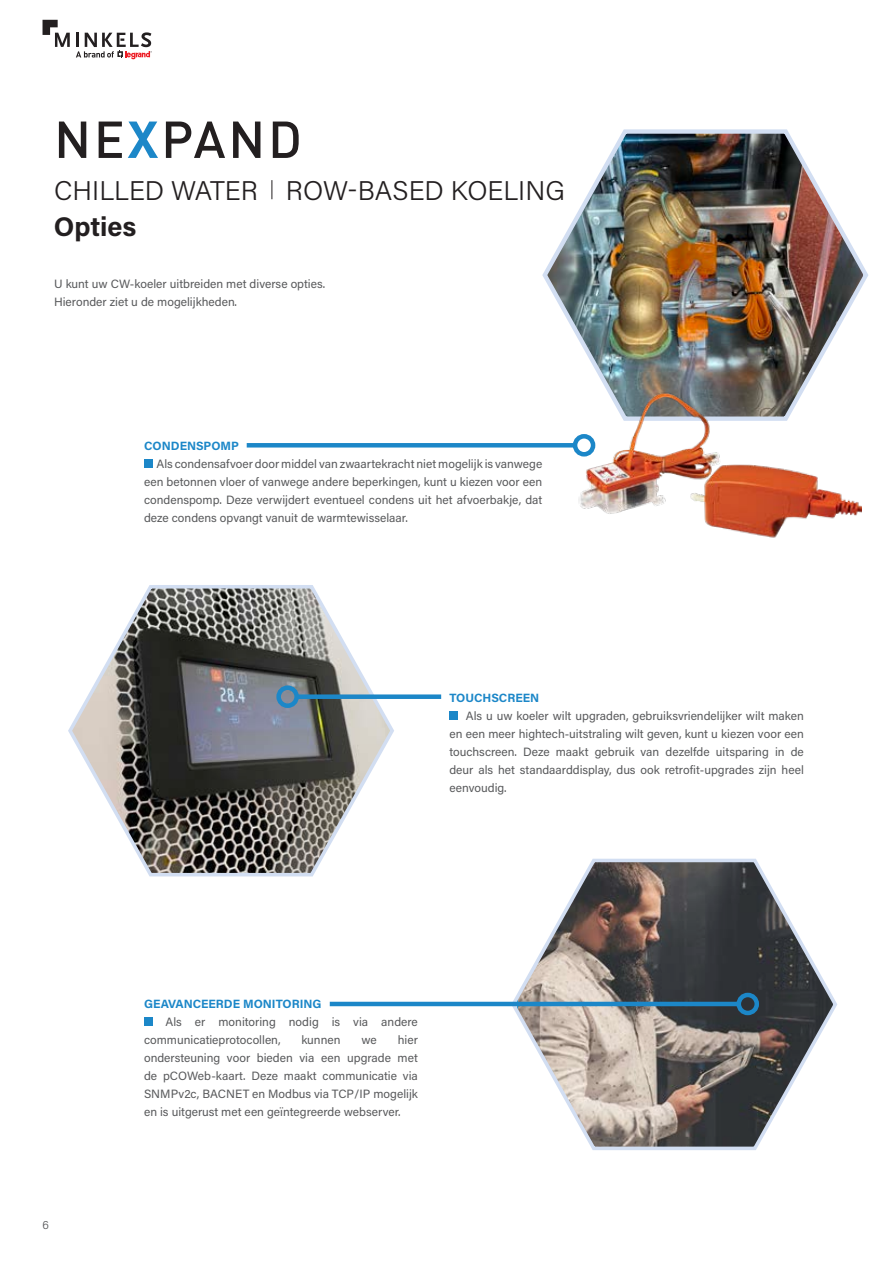
<style>
.page{position:relative;width:893px;height:1263px;background:#fff}
.page>*{position:absolute;margin:0;border:0;box-sizing:border-box;transform-origin:0 0}
.t1{font:500 51.15px "DIN Pro";letter-spacing:.055em;color:#231f20}
.t2{font:300 27px "Acumin Pro";color:#231f20}
.t3{font:700 27px "Acumin Pro";color:#231f20}
.t4{font:12px/18px "Acumin Pro";color:#58595b;text-align:justify}
.t5{font:700 12px "Acumin Pro";color:#1c87c8}
.t6{font:300 12px "Acumin Pro";color:#58595b}
.s1{font-weight:700;color:#1c87c8}
</style>
<div class="page">
<svg style="left:43px;top:20px;width:27px;height:27px"></svg>
<svg style="left:76px;top:32px;width:76px;height:27px"></svg>
<img style="left:542px;top:129px;width:327px;height:255px">
<svg style="left:509px;top:858px;width:329px;height:292px"></svg>
<svg style="left:68px;top:585px;width:326px;height:292px"></svg>
<img style="left:567px;top:384px;width:294px;height:154px">
<svg style="left:272px;top:180px;width:1px;height:19px"></svg>
<div style="left:449px;top:711px;width:9px;height:9px;background:#1c87c8"></div>
<div style="left:297px;top:694px;width:144px;height:5px;background:#1c87c8"></div>
<div style="left:276px;top:685px;width:23px;height:23px;border:4px solid #1c87c8;border-radius:50%"></div>
<div style="left:144px;top:1017px;width:9px;height:9px;background:#1c87c8"></div>
<hr style="left:330px;top:1002px;width:409px;height:4px;background:#1c87c8">
<div style="left:736px;top:993px;width:23px;height:22px;border:4px solid #1c87c8;border-radius:50%"></div>
<div style="left:144px;top:459px;width:9px;height:9px;background:#1c87c8"></div>
<hr style="left:247px;top:443px;width:328px;height:4px;background:#1c87c8">
<div style="left:573px;top:434px;width:22px;height:22px;border:4px solid #1c87c8;border-radius:50%"></div>
<h1 class="t1" style="left:54px;top:98px;width:249px">NE<span class="s1">X</span>PAND</h1>
<h2 class="t2" style="left:54px;top:171px;width:512px">CHILLED WATER ROW-BASED KOELING</h2>
<h2 class="t3" style="left:54px;top:207px;width:84px">Opties</h2>
<p class="t4" style="left:54px;top:274px;width:273px">U kunt uw CW-koeler uitbreiden met diverse opties.<br>Hieronder ziet u de mogelijkheden.</p>
<p class="t5" style="left:144px;top:437px;width:96px">CONDENSPOMP</p>
<p class="t4" style="left:144px;top:454px;width:400px;text-indent:12px">Als condensafvoer door middel van zwaartekracht niet mogelijk is vanwege een betonnen vloer of vanwege andere beperkingen, kunt u kiezen voor een condenspomp. Deze verwijdert eventueel condens uit het afvoerbakje, dat deze condens opvangt vanuit de warmtewisselaar.</p>
<p class="t6" style="left:43px;top:1217px;width:8px">6</p>
<p class="t5" style="left:449px;top:689px;width:91px">TOUCHSCREEN</p>
<p class="t4" style="left:449px;top:706px;width:356px;text-indent:16px">Als u uw koeler wilt upgraden, gebruiksvriendelijker wilt maken en een meer hightech-uitstraling wilt geven, kunt u kiezen voor een touchscreen. Deze maakt gebruik van dezelfde uitsparing in de deur als het standaarddisplay, dus ook retrofit-upgrades zijn heel eenvoudig.</p>
<p class="t5" style="left:144px;top:995px;width:179px">GEAVANCEERDE MONITORING</p>
<p class="t4" style="left:144px;top:1012px;width:275px;text-indent:22px">Als er monitoring nodig is via andere communicatieprotocollen,</p>
<p class="t4" style="left:144px;top:1030px;width:275px;text-indent:254px">hier ondersteuning voor bieden via een upgrade met de pCOWeb-kaart. Deze maakt communicatie via SNMPv2c, BACNET en Modbus via TCP/IP mogelijk en is uitgerust met een geïntegreerde webserver.</p>
<p class="t4" style="left:301px;top:1030px;width:41px">kunnen</p>
<p class="t4" style="left:361px;top:1030px;width:17px">we</p>
</div>
